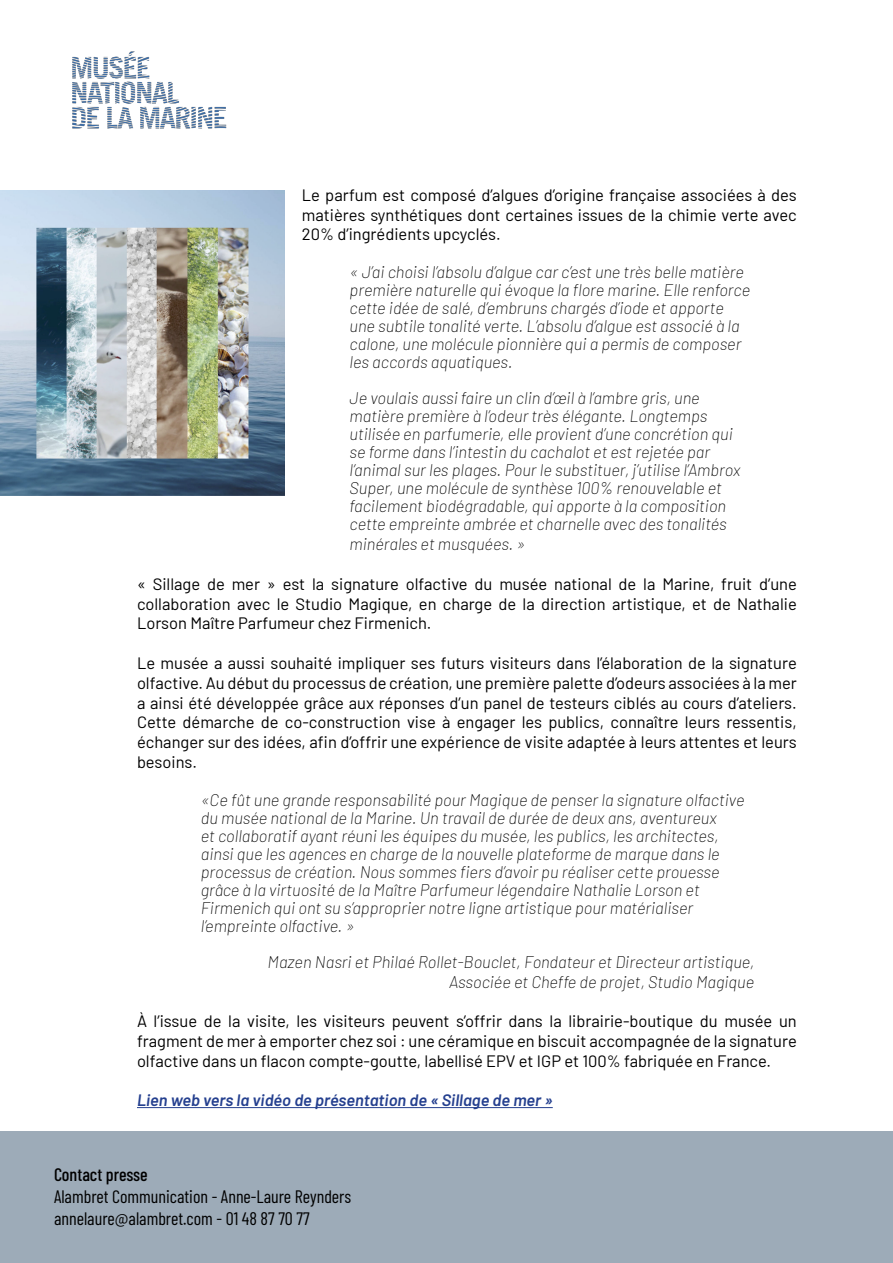
<style>
.page{position:relative;width:893px;height:1263px;background:#fff}
.page>*{position:absolute;margin:0;border:0;box-sizing:border-box;transform-origin:0 0}
.t1{font:18px/21.6px "Barlow Condensed";color:#000}
.t2{font:500 18px "Barlow Condensed";color:#000}
.t3{font:italic 200 16.5px/18px "Barlow";color:#000}
.t4{font:16.5px/19.8px "Barlow";color:#000;text-align:justify}
.t5{font:italic 600 16.5px "Barlow";color:#25408f}
</style>
<div class="page">
<img style="left:72px;top:51px;width:155px;height:78px">
<div style="left:0;top:1132px;width:893px;height:131px;background:#9dabb8"></div>
<hr style="left:892px;top:1132px;width:1px;height:131px;background:#092c4d">
<hr style="left:137px;top:1107px;width:416px;height:1px;background:#25408f">
<img style="left:0;top:190px;width:285px;height:305px">
<p class="t4" style="left:302px;top:184px;width:496px">Le parfum est composé d’algues d’origine française associées à des matières synthétiques dont certaines issues de la chimie verte avec 20% d’ingrédients upcyclés.</p>
<p class="t3" style="left:350px;top:262px;width:402px">« J’ai choisi l’absolu d’algue car c’est une très belle matière première naturelle qui évoque la flore marine. Elle renforce cette idée de salé, d’embruns chargés d’iode et apporte une subtile tonalité verte. L’absolu d’algue est associé à la calone, une molécule pionnière qui a permis de composer les accords aquatiques.</p>
<p class="t3" style="left:350px;top:388px;width:392px">Je voulais aussi faire un clin d’œil à l’ambre gris, une matière première à l’odeur très élégante. Longtemps utilisée en parfumerie, elle provient d’une concrétion qui se forme dans l’intestin du cachalot et est rejetée par l’animal sur les plages. Pour le substituer, j’utilise l’Ambrox Super, une molécule de synthèse 100% renouvelable et facilement biodégradable, qui apporte à la composition cette empreinte ambrée et charnelle avec des tonalités</p>
<p class="t3" style="left:350px;top:534px;width:177px">minérales et musquées. »</p>
<p class="t4" style="left:137px;top:573px;width:661px">« Sillage de mer » est la signature olfactive du musée national de la Marine, fruit d’une collaboration avec le Studio Magique, en charge de la direction artistique, et de Nathalie Lorson Maître Parfumeur chez Firmenich.</p>
<p class="t4" style="left:137px;top:652px;width:661px">Le musée a aussi souhaité impliquer ses futurs visiteurs dans l’élaboration de la signature olfactive. Au début du processus de création, une première palette d’odeurs associées à la mer a ainsi été développée grâce aux réponses d’un panel de testeurs ciblés au cours d’ateliers.<br>Cette démarche de co-construction vise à engager les publics, connaître leurs ressentis, échanger sur des idées, afin d’offrir une expérience de visite adaptée à leurs attentes et leurs besoins.</p>
<p class="t3" style="left:201px;top:790px;width:545px">«Ce fût une grande responsabilité pour Magique de penser la signature olfactive du musée national de la Marine. Un travail de durée de deux ans, aventureux<br>et collaboratif ayant réuni les équipes du musée, les publics, les architectes, ainsi que les agences en charge de la nouvelle plateforme de marque dans le processus de création. Nous sommes fiers d’avoir pu réaliser cette prouesse grâce à la virtuosité de la Maître Parfumeur légendaire Nathalie Lorson et Firmenich qui ont su s’approprier notre ligne artistique pour matérialiser l’empreinte olfactive. »</p>
<p class="t3" style="left:268px;top:951px;width:488px;line-height:19.8px;text-align:right">Mazen Nasri et Philaé Rollet-Bouclet, Fondateur et Directeur artistique,<br>Associée et Cheffe de projet, Studio Magique</p>
<p class="t4" style="left:137px;top:1010px;width:661px">À l’issue de la visite, les visiteurs peuvent s’offrir dans la librairie-boutique du musée un fragment de mer à emporter chez soi : une céramique en biscuit accompagnée de la signature olfactive dans un flacon compte-goutte, labellisé EPV et IGP et 100% fabriquée en France.</p>
<p class="t5" style="left:137px;top:1088px;width:417px">Lien web vers la vidéo de présentation de « Sillage de mer »</p>
<p class="t2" style="left:54px;top:1162px;width:95px">Contact presse</p>
<p class="t1" style="left:54px;top:1184px;width:299px">Alambret Communication - Anne-Laure Reynders annelaure@alambret.com - 01 48 87 70 77</p>
</div>
